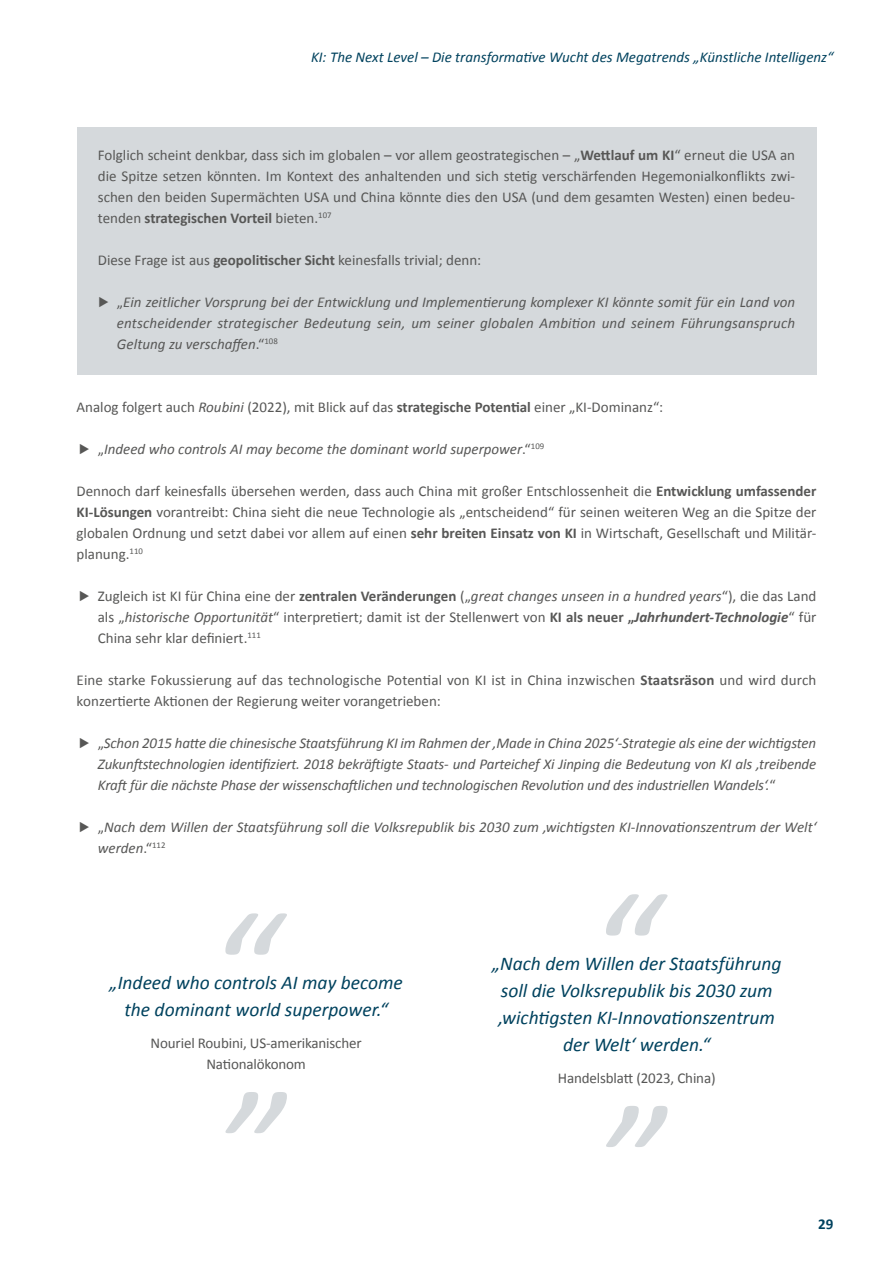
<style>
.page{position:relative;width:893px;height:1263px;background:#fff}
.page>*{position:absolute;margin:0;border:0;box-sizing:border-box;transform-origin:0 0}
.t1{font:italic 19.5px/27px "Calibri";color:#00425e;text-align:center}
.t2{font:15px/21px "Calibri";color:#575756;text-align:justify}
.t3{font:italic 15px/21px "Calibri";color:#575756;text-align:justify}
.t4{font:italic 15px "Calibri";color:#00425e}
.t5{font:700 15px "Calibri";color:#00425e}
.s1{font-weight:700}
.s2{font-style:normal}
.s3{font-style:italic}
.s4{font-weight:700;font-style:italic}
</style>
<div class="page">
<div style="left:77px;top:128px;width:739px;height:247px;background:#d5d9dc"></div>
<svg style="left:225px;top:913px;width:62px;height:42px"></svg>
<svg style="left:225px;top:1092px;width:62px;height:41px"></svg>
<svg style="left:606px;top:894px;width:62px;height:41px"></svg>
<svg style="left:606px;top:1106px;width:61px;height:41px"></svg>
<p class="t4" style="left:311px;top:47px;width:524px">KI: The Next Level – Die transformative Wucht des Megatrends „Künstliche Intelligenz“</p>
<p class="t2" style="left:98px;top:144px;width:699px">Folglich scheint denkbar, dass sich im globalen – vor allem geostrategischen – „<span class="s1">Wettlauf um KI</span>“ erneut die USA an die Spitze setzen könnten. Im Kontext des anhaltenden und sich stetig verschärfenden Hegemonialkonflikts zwi&shy;schen den beiden Supermächten USA und China könnte dies den USA (und dem gesamten Westen) einen bedeu&shy;tenden <span class="s1">strategischen Vorteil</span> bieten.<sup>107</sup></p>
<p class="t2" style="left:98px;top:249px;width:385px">Diese Frage ist aus <span class="s1">geopolitischer Sicht</span> keinesfalls trivial; denn:</p>
<p class="t3" style="left:117px;top:291px;width:680px"><span class="s2">„</span>Ein zeitlicher Vorsprung bei der Entwicklung und Implementierung komplexer KI könnte somit für ein Land von entscheidender strategischer Bedeutung sein, um seiner globalen Ambition und seinem Führungsanspruch Geltung zu verschaffen<span class="s2">.“</span><sup>108</sup></p>
<p class="t2" style="left:77px;top:396px;width:588px">Analog folgert auch <span class="s3">Roubini</span> (2022), mit Blick auf das <span class="s1">strategische Potential</span> einer „KI-Dominanz“:</p>
<p class="t3" style="left:98px;top:438px;width:448px"><span class="s2">„</span>Indeed who controls AI may become the dominant world superpower<span class="s2">.“</span><sup>109</sup></p>
<p class="t2" style="left:77px;top:480px;width:741px">Dennoch darf keinesfalls übersehen werden, dass auch China mit großer Entschlossenheit die <span class="s1">Entwicklung umfassender KI-Lösungen</span> vorantreibt: China sieht die neue Technologie als „entscheidend“ für seinen weiteren Weg an die Spitze der globalen Ordnung und setzt dabei vor allem auf einen <span class="s1">sehr breiten Einsatz von KI</span> in Wirtschaft, Gesellschaft und Militär&shy;planung.<sup>110</sup></p>
<p class="t2" style="left:98px;top:585px;width:720px">Zugleich ist KI für China eine der <span class="s1">zentralen Veränderungen</span> („<span class="s3">great changes unseen in a hundred years</span>“), die das Land als „<span class="s3">historische Opportunität</span>“ interpretiert; damit ist der Stellenwert von <span class="s1">KI als neuer „</span><span class="s4">Jahrhundert-Technologie</span>“ für China sehr klar definiert.<sup>111</sup></p>
<p class="t2" style="left:77px;top:669px;width:741px">Eine starke Fokussierung auf das technologische Potential von KI ist in China inzwischen <span class="s1">Staatsräson</span> und wird durch konzertierte Aktionen der Regierung weiter vorangetrieben:</p>
<p class="t3" style="left:98px;top:732px;width:720px"><span class="s2">„</span>Schon 2015 hatte die chinesische Staatsführung KI im Rahmen der ‚Made in China 2025‘-Strategie als eine der wichtigsten Zukunftstechnologien identifiziert. 2018 bekräftigte Staats- und Parteichef Xi Jinping die Bedeutung von KI als ‚treibende Kraft für die nächste Phase der wissenschaftlichen und technologischen Revolution und des industriellen Wandels‘.<span class="s2">“</span></p>
<p class="t3" style="left:98px;top:816px;width:720px"><span class="s2">„</span>Nach dem Willen der Staatsführung soll die Volksrepublik bis 2030 zum ‚wichtigsten KI-Innovationszentrum der Welt‘ werden<span class="s2">.“</span><sup>112</sup></p>
<h1 class="t1" style="left:110px;top:968px;width:295px">„Indeed who controls AI may become the dominant world superpower.“</h1>
<p class="t2" style="left:151px;top:1032px;width:213px;text-align:center">Nouriel Roubini, US-amerikanischer<br>Nationalökonom</p>
<h1 class="t1" style="left:492px;top:949px;width:291px">„Nach dem Willen der Staatsführung soll die Volksrepublik bis 2030 zum ‚wichtigsten KI-Innovationszentrum der Welt‘ werden.“</h1>
<p class="t2" style="left:558px;top:1067px;width:159px">Handelsblatt (2023, China)</p>
<p class="t5" style="left:818px;top:1213px;width:17px">29</p>
</div>
